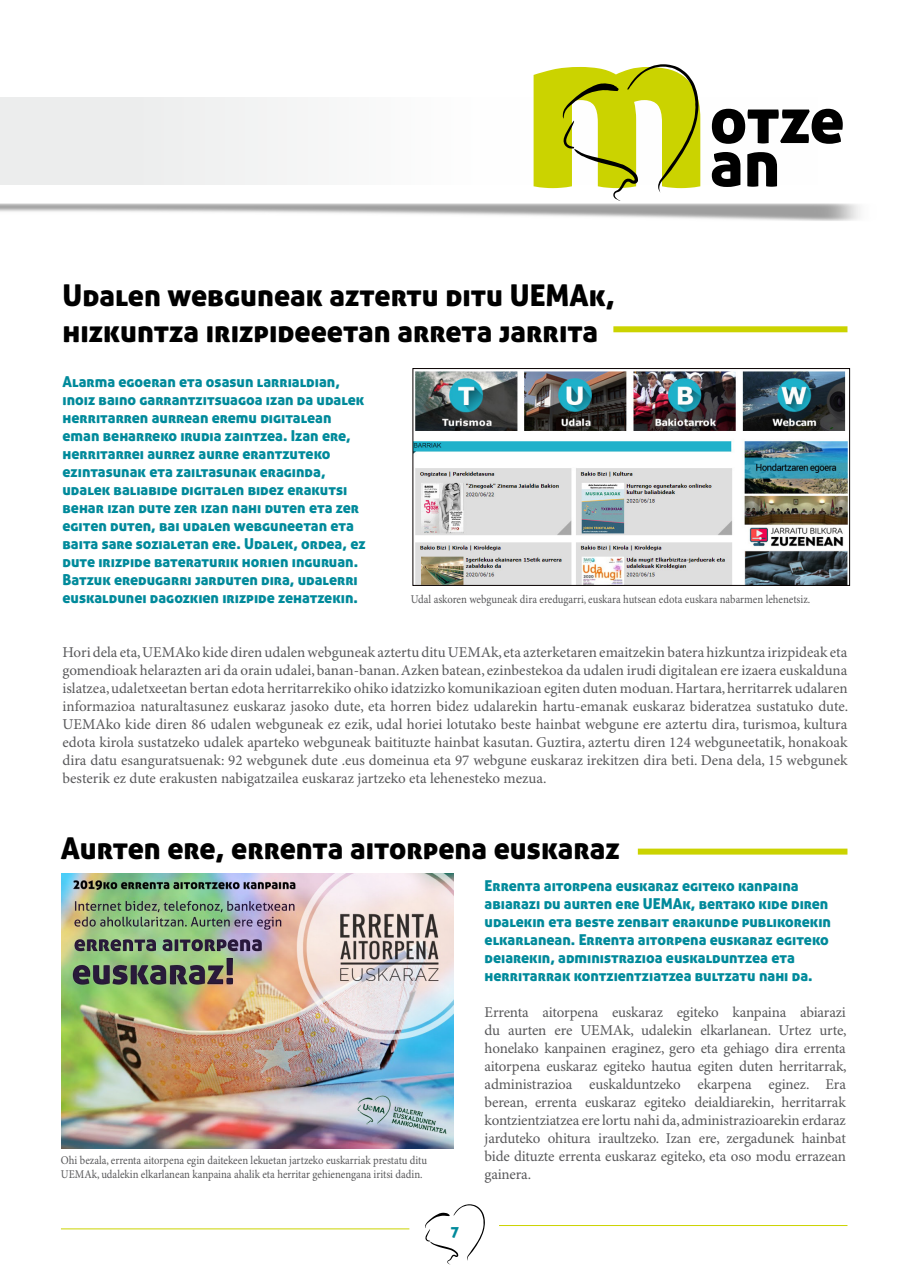
<style>
.page{position:relative;width:910px;height:1280px;background:#fff}
.page>*{position:absolute;margin:0;border:0;box-sizing:border-box;transform-origin:0 0}
.t1{font:226.8px "Aller Display";color:#cbd300}
.t2{font:64.8px "Aller Display";letter-spacing:-.005em;color:#000}
.t3{font:30px/36px "Aller Display";color:#000}
.t4{font:15px/18px "Minion Pro";letter-spacing:-.005em;color:#58585a;text-align:justify}
.t5{font:15px/18px "Aller Display";color:#008a9b}
.t6{font:11.85px/14.2px "Minion Pro";color:#58585a;scale:.9 1}
</style>
<div class="page">
<svg style="left:425px;top:1204px;width:60px;height:61px"></svg>
<hr style="left:61px;top:1228px;width:348px;height:1px;background:#cbd300">
<hr style="left:499px;top:1225px;width:348px;height:1px;background:#cbd300">
<div style="left:0;top:97px;width:818px;height:87px;background:#f7f7f7"></div>
<img style="left:414px;top:371px;width:434px;height:213px">
<div style="left:412px;top:368px;width:438px;height:218px;border:1px solid #070000"></div>
<div style="left:613px;top:326px;width:234px;height:6px;background:#cbd300"></div>
<img style="left:61px;top:873px;width:392px;height:275px">
<div style="left:638px;top:849px;width:209px;height:6px;background:#cbd300"></div>
<svg style="left:563px;top:64px;width:135px;height:137px"></svg>
<h1 class="t1" style="left:521px;top:-39px;width:192px">m</h1>
<h2 class="t2" style="left:710px;top:79px;width:136px">otze</h2>
<h2 class="t2" style="left:710px;top:122px;width:72px">an</h2>
<h3 class="t3" style="left:63px;top:277px;width:554px">Udalen webguneak aztertu ditu UEMAk, hizkuntza irizpideeetan arreta jarrita</h3>
<p class="t5" style="left:63px;top:372px;width:305px">Alarma egoeran eta osasun larrialdian, inoiz baino garrantzitsuagoa izan da udalek herritarren aurrean eremu digitalean eman beharreko irudia zaintzea. Izan ere, herritarrei aurrez aurre erantzuteko ezintasunak eta zailtasunak eraginda, udalek baliabide digitalen bidez erakutsi behar izan dute zer izan nahi duten eta zer egiten duten, bai udalen webguneetan eta baita sare sozialetan ere. Udalek, ordea, ez dute irizpide bateraturik horien inguruan.<br>Batzuk eredugarri jarduten dira, udalerri euskaldunei dagozkien irizpide zehatzekin.</p>
<p class="t6" style="left:411px;top:592px;width:445px">Udal askoren webguneak dira eredugarri, euskara hutsean edota euskara nabarmen lehenetsiz.</p>
<p class="t4" style="left:63px;top:643px;width:787px">Hori dela eta, UEMAko kide diren udalen webguneak aztertu ditu UEMAk, eta azterketaren emaitzekin batera hizkuntza irizpideak eta gomendioak helarazten ari da orain udalei, banan-banan. Azken batean, ezinbestekoa da udalen irudi digitalean ere izaera euskalduna islatzea, udaletxeetan bertan edota herritarrekiko ohiko idatzizko komunikazioan egiten duten moduan. Hartara, herritarrek udalaren informazioa naturaltasunez euskaraz jasoko dute, eta horren bidez udalarekin hartu-emanak euskaraz bideratzea sustatuko dute.<br>UEMAko kide diren 86 udalen webguneak ez ezik, udal horiei lotutako beste hainbat webgune ere aztertu dira, turismoa, kultura edota kirola sustatzeko udalek aparteko webguneak baitituzte hainbat kasutan. Guztira, aztertu diren 124 webguneetatik, honakoak dira datu esanguratsuenak: 92 webgunek dute .eus domeinua eta 97 webgune euskaraz irekitzen dira beti. Dena dela, 15 webgunek besterik ez dute erakusten nabigatzailea euskaraz jartzeko eta lehenesteko mezua.</p>
<h3 class="t3" style="left:61px;top:829px;width:560px">Aurten ere, errenta aitorpena euskaraz</h3>
<p class="t6" style="left:61px;top:1153px;width:408px">Ohi bezala, errenta aitorpena egin daitekeen lekuetan jartzeko euskarriak prestatu ditu<br>UEMAk, udalekin elkarlanean kanpaina ahalik eta herritar gehienengana iritsi dadin.</p>
<p class="t5" style="left:451px;top:1222px;width:10px">7</p>
<p class="t5" style="left:485px;top:876px;width:348px">Errenta aitorpena euskaraz egiteko kanpaina abiarazi du aurten ere UEMAk, bertako kide diren udalekin eta beste zenbait erakunde publikorekin elkarlanean. Errenta aitorpena euskaraz egiteko deiarekin, administrazioa euskalduntzea eta herritarrak kontzientziatzea bultzatu nahi da.</p>
<p class="t4" style="left:485px;top:1003px;width:364px">Errenta aitorpena euskaraz egiteko kanpaina abiarazi du aurten ere UEMAk, udalekin elkarlanean. Urtez urte, honelako kanpainen eraginez, gero eta gehiago dira errenta aitorpena euskaraz egiteko hautua egiten duten herritarrak, administrazioa euskalduntzeko ekarpena eginez. Era berean, errenta euskaraz egiteko deialdiarekin, herritarrak kontzientziatzea ere lortu nahi da, administrazioarekin erdaraz jarduteko ohitura iraultzeko. Izan ere, zergadunek hainbat bide dituzte errenta euskaraz egiteko, eta oso modu errazean gainera.</p>
</div>
